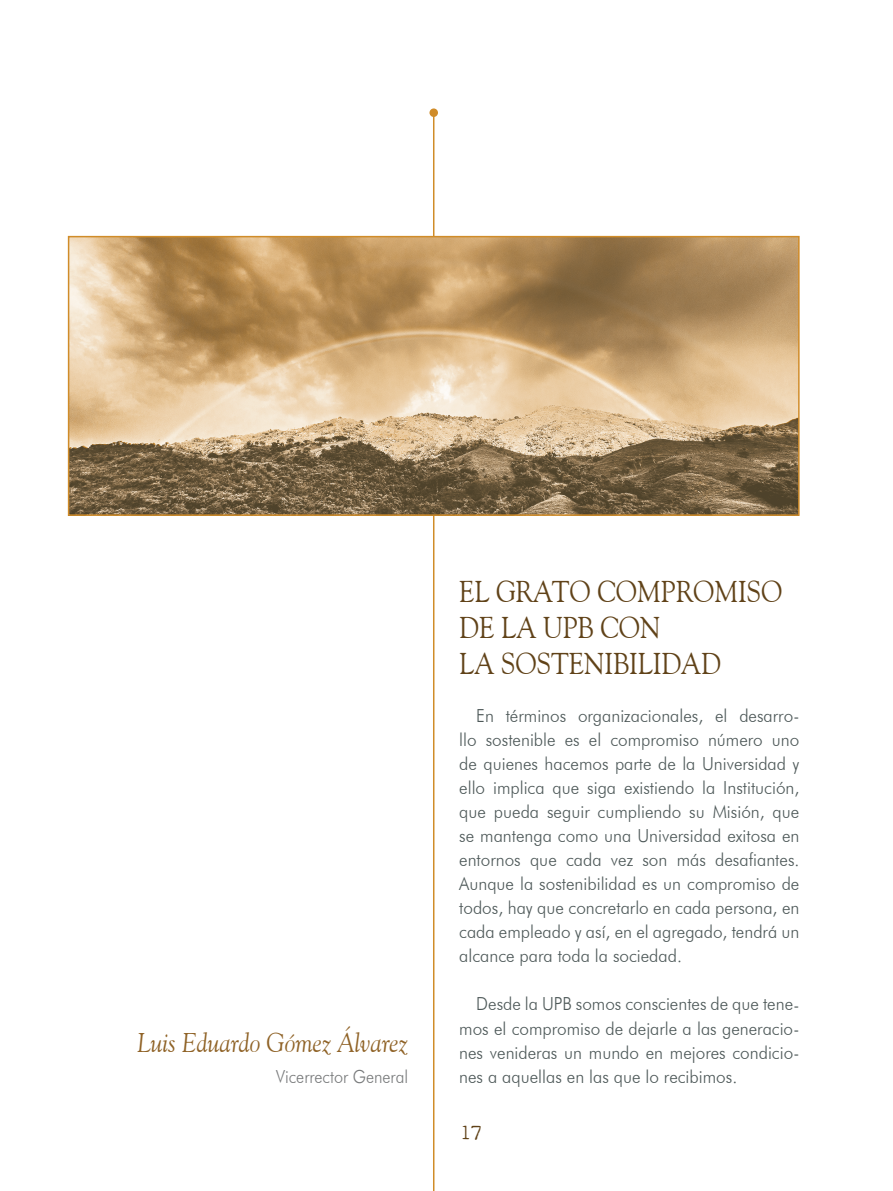
<style>
.page{position:relative;width:893px;height:1191px;background:#fff}
.page>*{position:absolute;margin:0;border:0;box-sizing:border-box;transform-origin:0 0}
.t1{font:30px/36px "Goudy Old Style BT";color:#604218;scale:.9 1}
.t2{font:italic 27px "Goudy Old Style BT";color:#8f6226;scale:.9 1}
.t3{font:21px "My type of font";color:#604218}
.t4{font:300 18px/24px "Futura BT";color:#4d5858;text-align:justify;scale:.95 1}
.t5{font:300 18px "Futura BT";color:#787a7b;scale:.9 1}
</style>
<div class="page">
<hr style="left:433px;top:113px;width:1px;height:1078px;background:#d08c29">
<div style="left:429px;top:108px;width:9px;height:9px;background:#d08c29;border-radius:50%"></div>
<img style="left:71px;top:239px;width:726px;height:274px">
<div style="left:68px;top:236px;width:732px;height:280px;border:2px solid #d08c29"></div>
<h2 class="t2" style="left:137px;top:1026px;width:302px">Luis Eduardo Gómez Álvarez</h2>
<p class="t5" style="left:276px;top:1065px;width:148px">Vicerrector General</p>
<h1 class="t1" style="left:459px;top:573px;width:361px">EL GRATO COMPROMISO<br>DE LA UPB CON<br>LA SOSTENIBILIDAD</h1>
<p class="t4" style="left:459px;top:704px;width:360px;text-indent:17px">En términos organizacionales, el desarro&shy;llo sostenible es el compromiso número uno de quienes hacemos parte de la Universidad y ello implica que siga existiendo la Institución, que pueda seguir cumpliendo su Misión, que se mantenga como una Universidad exitosa en entornos que cada vez son más desafiantes.<br>Aunque la sostenibilidad es un compromiso de todos, hay que concretarlo en cada persona, en cada empleado y así, en el agregado, tendrá un alcance para toda la sociedad.</p>
<p class="t4" style="left:459px;top:992px;width:360px;text-indent:17px">Desde la UPB somos conscientes de que tene&shy;mos el compromiso de dejarle a las generacio&shy;nes venideras un mundo en mejores condicio&shy;nes a aquellas en las que lo recibimos.</p>
<p class="t3" style="left:461px;top:1119px;width:22px">17</p>
</div>
